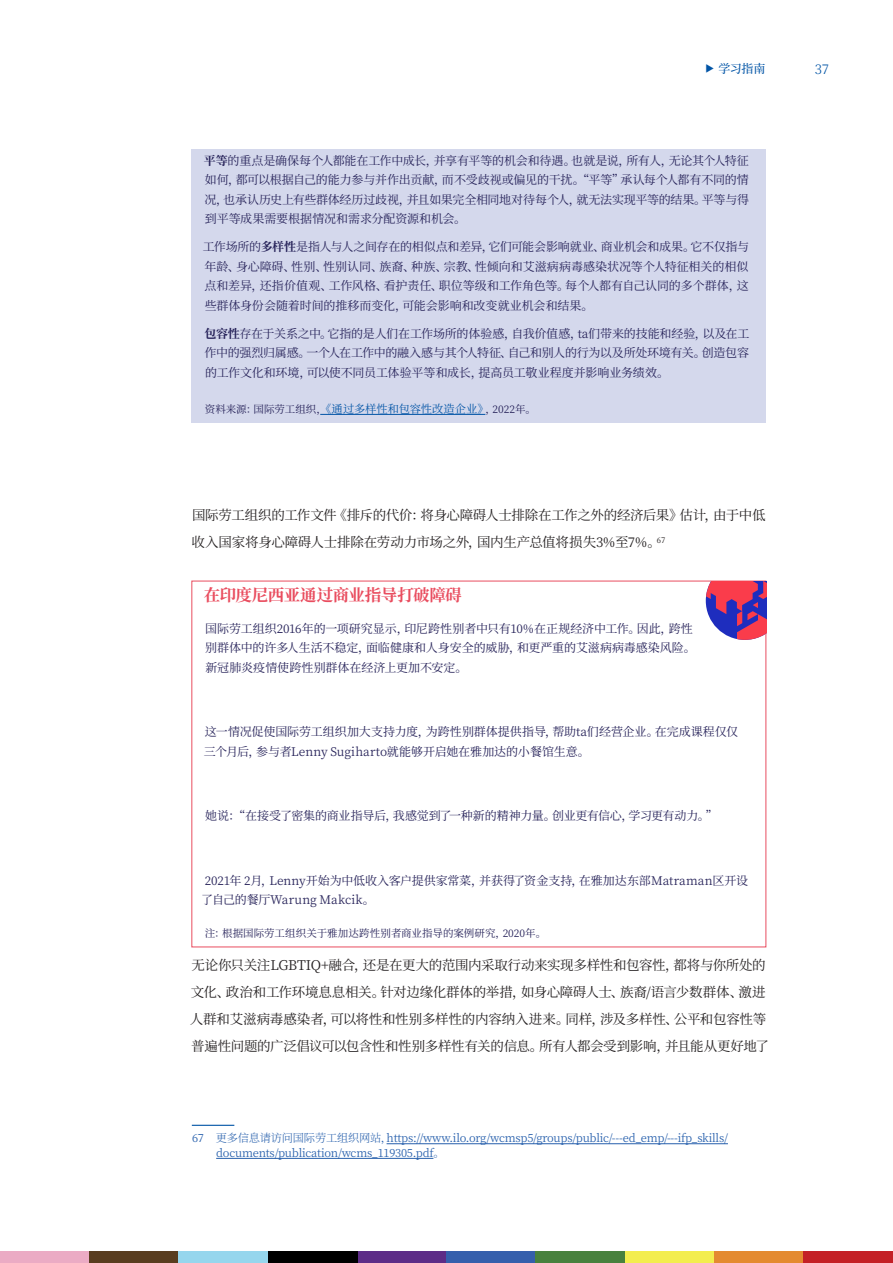
<style>
.page{position:relative;width:893px;height:1263px;background:#fff}
.page>*{position:absolute;margin:0;border:0;box-sizing:border-box;transform-origin:0 0}
.Box_text_paesi{font:700 16.5px "Source Han Serif CN";letter-spacing:-.03em;color:#e94d5f}
.Body_text_black{font:13.5px/27px "Source Han Serif CN";letter-spacing:-.02em;color:#231f20}
.Body_text_black_prim{font:13.5px/27px "Source Han Serif CN";letter-spacing:-.025em;color:#231f20}
.t1{font:300 13.5px "Source Han Serif CN";color:#0154a6}
.Box_text_Vocabulary{font:12px/19.5px "Source Han Serif CN";letter-spacing:-.01em;color:#262259;text-align:justify}
.Box_text_paesi-2{font:12px/19.5px "Source Han Serif CN";letter-spacing:-.005em;color:#262259}
.t2{font:500 12px "Source Han Serif CN";color:#0154a6}
.Notes{font:11.25px/14.7px "Source Han Serif CN";letter-spacing:-.02em;color:#265fac}
.Box_text_paesi-3{font:10.5px "Source Han Serif CN";color:#262259}
.Box_text_Vocabulary-2{font:10.5px "Source Han Serif CN";letter-spacing:-.005em;color:#262259}
.s1{font-weight:700}
.s2{font-size:11.25px;color:#0154a6}
.s3{font-weight:300}
</style>
<div class="page">
<div style="left:357px;top:1251px;width:89px;height:12px;background:#5d2c87"></div>
<div style="left:0;top:1251px;width:89px;height:12px;background:#ebabc4"></div>
<div style="left:446px;top:1251px;width:90px;height:12px;background:#355fac"></div>
<div style="left:89px;top:1251px;width:90px;height:12px;background:#593d1f"></div>
<div style="left:536px;top:1251px;width:89px;height:12px;background:#48813e"></div>
<div style="left:179px;top:1251px;width:89px;height:12px;background:#96d6ed"></div>
<div style="left:625px;top:1251px;width:89px;height:12px;background:#f3ed4e"></div>
<div style="left:268px;top:1251px;width:89px;height:12px;background:#000"></div>
<div style="left:714px;top:1251px;width:90px;height:12px;background:#e48a30"></div>
<div style="left:804px;top:1251px;width:89px;height:12px;background:#c42026"></div>
<div style="left:192px;top:149px;width:574px;height:273px;background:#d4d8ec"></div>
<hr style="left:320px;top:414px;width:165px;height:1px;background:#0154a6">
<hr style="left:192px;top:1125px;width:42px;height:1px;background:#0154a6">
<hr style="left:387px;top:1143px;width:341px;height:1px;background:#265fac">
<hr style="left:216px;top:1158px;width:217px;height:1px;background:#265fac">
<svg style="left:706px;top:581px;width:60px;height:59px;background:#9f4b8e"></svg>
<p class="t2" style="left:718px;top:61px;width:49px">学习指南</p>
<p class="t1" style="left:815px;top:61px;width:16px">37</p>
<p class="Box_text_Vocabulary" style="left:204px;top:151px;width:547px"><span class="s1">平等</span>的重点是确保每个人都能在工作中成长，并享有平等的机会和待遇。也就是说，所有人，无论其个人特征如何，都可以根据自己的能力参与并作出贡献，而不受歧视或偏见的干扰。“平等”承认每个人都有不同的情况，也承认历史上有些群体经历过歧视，并且如果完全相同地对待每个人，就无法实现平等的结果。平等与得到平等成果需要根据情况和需求分配资源和机会。</p>
<p class="Box_text_Vocabulary" style="left:203px;top:237px;width:548px">工作场所的<span class="s1">多样性</span>是指人与人之间存在的相似点和差异，它们可能会影响就业、商业机会和成果。它不仅指与年龄、身心障碍、性别、性别认同、族裔、种族、宗教、性倾向和艾滋病病毒感染状况等个人特征相关的相似点和差异，还指价值观、工作风格、看护责任、职位等级和工作角色等。每个人都有自己认同的多个群体，这些群体身份会随着时间的推移而变化，可能会影响和改变就业机会和结果。</p>
<p class="Box_text_Vocabulary" style="left:204px;top:324px;width:547px"><span class="s1">包容性</span>存在于关系之中。它指的是人们在工作场所的体验感，自我价值感，ta们带来的技能和经验，以及在工作中的强烈归属感。一个人在工作中的融入感与其个人特征、自己和别人的行为以及所处环境有关。创造包容的工作文化和环境，可以使不同员工体验平等和成长，提高员工敬业程度并影响业务绩效。</p>
<p class="Box_text_Vocabulary-2" style="left:205px;top:403px;width:333px">资料来源：国际劳工组织，<span class="s2">《通过多样性和包容性改造企业》</span>，2022年。</p>
<p class="Body_text_black_prim" style="left:192px;top:502px;width:575px">国际劳工组织的工作文件《排斥的代价：将身心障碍人士排除在工作之外的经济后果》估计，由于中低收入国家将身心障碍人士排除在劳动力市场之外，国内生产总值将损失3%至7%。<sup>67</sup></p>
<p class="Box_text_paesi" style="left:204px;top:585px;width:259px">在印度尼西亚通过商业指导打破障碍</p>
<p class="Box_text_paesi-2" style="left:205px;top:619px;width:492px">国际劳工组织2016年的一项研究显示，印尼跨性别者中只有10%在正规经济中工作。因此，跨性别群体中的许多人生活不稳定，面临健康和人身安全的威胁，和更严重的艾滋病病毒感染风险。新冠肺炎疫情使跨性别群体在经济上更加不安定。</p>
<p class="Box_text_paesi-2" style="left:204px;top:722px;width:536px">这一情况促使国际劳工组织加大支持力度，为跨性别群体提供指导，帮助ta们经营企业。在完成课程仅仅三个月后，参与者Lenny Sugiharto就能够开启她在雅加达的小餐馆生意。</p>
<p class="Box_text_paesi-2" style="left:205px;top:806px;width:514px">她说：“在接受了密集的商业指导后，我感觉到了一种新的精神力量。创业更有信心，学习更有动力。”</p>
<p class="Box_text_paesi-2" style="left:201px;top:871px;width:548px">2021年 2月，Lenny开始为中低收入客户提供家常菜，并获得了资金支持，在雅加达东部Matraman区开设了自己的餐厅Warung Makcik。</p>
<p class="Box_text_paesi-3" style="left:205px;top:927px;width:343px">注：根据国际劳工组织关于雅加达跨性别者商业指导的案例研究，2020年。</p>
<p class="Body_text_black" style="left:190px;top:952px;width:581px">无论你只关注LGBTIQ+融合，还是在更大的范围内采取行动来实现多样性和包容性，都将与你所处的文化、政治和工作环境息息相关。针对边缘化群体的举措，如身心障碍人士、族裔/语言少数群体、激进人群和艾滋病毒感染者，可以将性和性别多样性的内容纳入进来。同样，涉及多样性、公平和包容性等普遍性问题的广泛倡议可以包含性和性别多样性有关的信息。所有人都会受到影响，并且能从更好地了</p>
<p class="Notes" style="left:216px;top:1131px;width:513px;text-indent:-24px">67 <span class="s3">更多信息请访问国际劳工组织网站，</span>https://www.ilo.org/wcmsp5/groups/public/---ed_emp/---ifp_skills/ documents/publication/wcms_119305.pdf<span class="s3">。</span></p>
</div>
